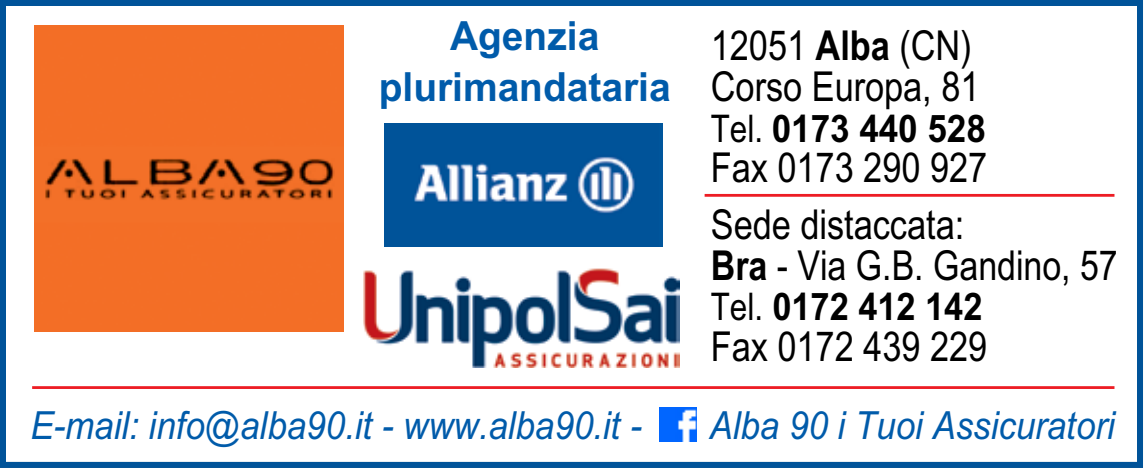
<style>
.page{position:relative;width:1146px;height:470px;background:#fff}
.page>*{position:absolute;margin:0;border:0;box-sizing:border-box;transform-origin:0 0}
.t1{font:41.2px/40.4px "Arial MT Std";color:#000;scale:.83 1}
.t2{font:41.2px "Arial MT Std";color:#000;scale:.82 1}
.t3{font:700 40.4px/50.4px "Arial MT Std";color:#005baa;text-align:center}
.t4{font:italic 38.8px "Arial MT Std";color:#005baa;scale:.9 1}
.t5{font:700 38px "Arial MT Std";color:#000;scale:.92 1}
.t6{font:700 38px "Arial MT Std";color:#000;scale:.9 1}
.s1{font-weight:700}
.s2{font-weight:400}
</style>
<div class="page">
<div style="left:34px;top:25px;width:309px;height:307px;background:#f36e26"></div>
<img style="left:659px;top:407px;width:37px;height:35px">
<img style="left:384px;top:123px;width:278px;height:124px">
<hr style="left:704px;top:194px;width:410px;height:3px;background:#ed1d24">
<hr style="left:32px;top:386px;width:1082px;height:3px;background:#ed1d24">
<img style="left:364px;top:268px;width:315px;height:100px">
<div style="left:0;top:0;width:1142px;height:468px;border:6px solid #005399"></div>
<p class="t3" style="left:379px;top:11px;width:293px">Agenzia plurimandataria</p>
<p class="t1" style="left:710px;top:26px;width:325px">12051 <span class="s1">Alba</span> (CN)<br>Corso Europa, 81</p>
<p class="t5" style="left:710px;top:106px;width:300px"><span class="s2">Tel.</span> 0173 440 528</p>
<p class="t1" style="left:710px;top:139px;width:334px;line-height:57.2px">Fax 0173 290 927<br>Sede distaccata:</p>
<p class="t2" style="left:710px;top:242px;width:497px"><span class="s1">Bra</span> - Via G.B. Gandino, 57</p>
<p class="t6" style="left:710px;top:285px;width:303px"><span class="s2">Tel.</span> 0172 412 142</p>
<p class="t1" style="left:710px;top:326px;width:334px">Fax 0172 439 229</p>
<p class="t4" style="left:30px;top:402px;width:680px">E-mail: info@alba90.it - www.alba90.it -</p>
<p class="t4" style="left:709px;top:402px;width:451px">Alba 90 i Tuoi Assicuratori</p>
</div>
